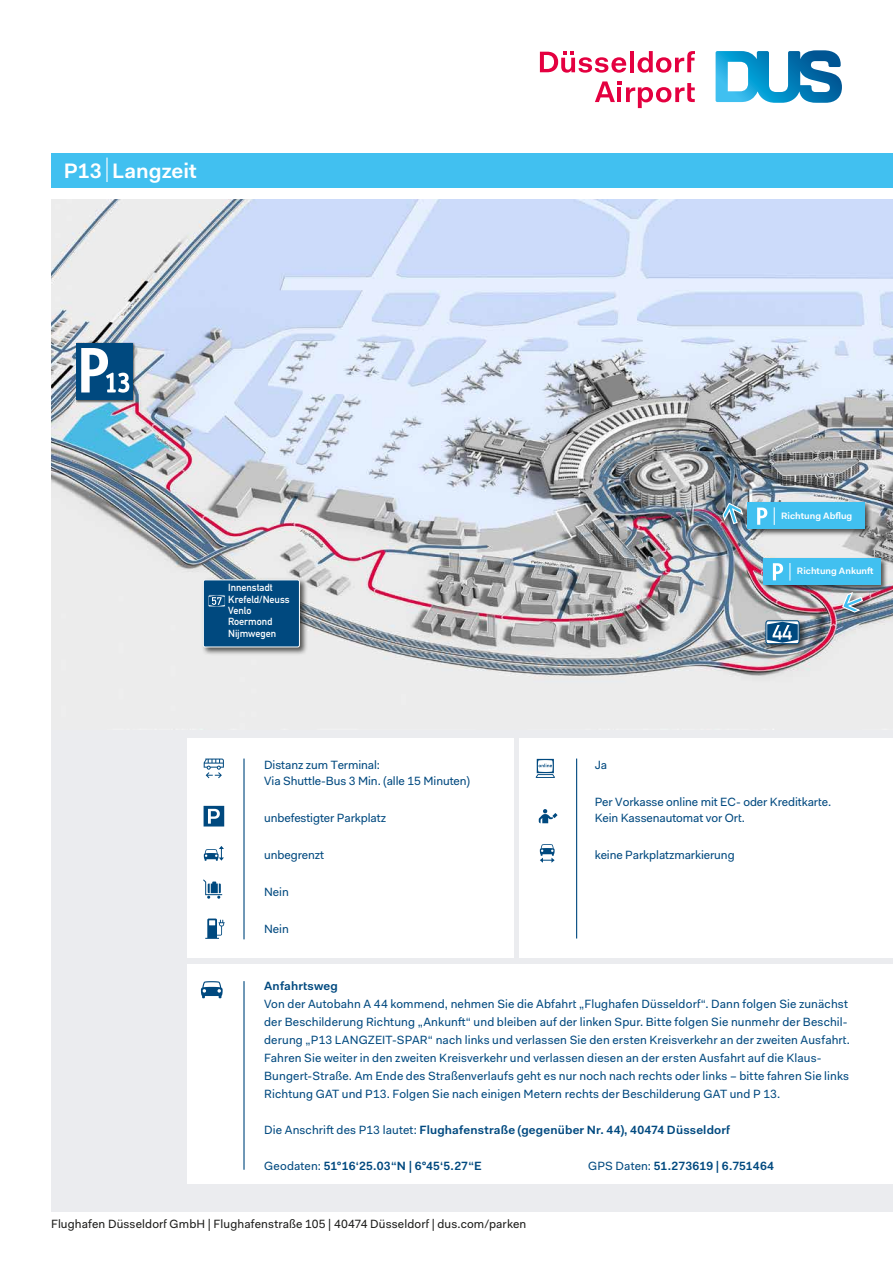
<style>
.page{position:relative;width:893px;height:1263px;background:#fff}
.page>*{position:absolute;margin:0;border:0;box-sizing:border-box;transform-origin:0 0}
.t1{font:600 21px "DUS Fakt Pro";color:#fff}
.t2{font:12px/18px "DUS Fakt Pro";letter-spacing:.01em;color:#00497f}
.t3{font:600 12px "DUS Fakt Pro";letter-spacing:.015em;color:#00497f}
.t4{font:12px "DUS Fakt Pro";letter-spacing:.01em;color:#1d1d1b}
.t5{font:10.2px/11.4px "DIN Mittelschrift Std";letter-spacing:-.005em;color:#fff}
.t6{font:600 9.3px "DUS Fakt Pro";color:#fff}
.s1{font-weight:400}
</style>
<div class="page">
<div style="left:51px;top:200px;width:842px;height:1012px;background:#ebecef"></div>
<img style="left:51px;top:200px;width:842px;height:477px">
<div style="left:187px;top:964px;width:706px;height:219px;background:#fff"></div>
<div style="left:51px;top:153px;width:842px;height:34px;background:#41c0f0"></div>
<svg style="left:716px;top:50px;width:126px;height:53px"></svg>
<svg style="left:638px;top:51px;width:57px;height:22px"></svg>
<hr style="left:630px;top:51px;width:4px;height:21px;background:#e40040">
<svg style="left:540px;top:51px;width:86px;height:22px"></svg>
<svg style="left:595px;top:81px;width:100px;height:27px"></svg>
<hr style="left:106px;top:158px;width:2px;height:24px;background:#fff">
<div style="left:763px;top:618px;width:45px;height:34px;background:#1d1d1b;opacity:.75"></div>
<div style="left:765px;top:620px;width:35px;height:24px;border:1px solid #00497f;border-radius:2px"></div>
<svg style="left:767px;top:622px;width:31px;height:21px"></svg>
<div style="left:841px;top:591px;width:30px;height:29px;background:#1d1d1b;opacity:.75"></div>
<svg style="left:841px;top:592px;width:23px;height:21px"></svg>
<div style="left:721px;top:501px;width:30px;height:31px;background:#1d1d1b;opacity:.75"></div>
<svg style="left:722px;top:502px;width:22px;height:23px"></svg>
<div style="left:201px;top:577px;width:107px;height:79px;background:#1d1d1b;opacity:.75"></div>
<div style="left:203px;top:580px;width:96px;height:67px;background:#00497f;border-radius:2px"></div>
<div style="left:203px;top:579px;width:97px;height:68px;border:1px solid #fff;border-radius:2px"></div>
<div style="left:208px;top:595px;width:18px;height:12px;border:1px solid #00497f"></div>
<svg style="left:209px;top:595px;width:16px;height:11px"></svg>
<svg style="left:201px;top:981px;width:22px;height:17px"></svg>
<hr style="left:243px;top:981px;width:2px;height:189px;background:#00497f">
<div style="left:746px;top:501px;width:127px;height:35px;background:#1d1d1b;opacity:.75"></div>
<div style="left:747px;top:503px;width:118px;height:26px;background:#41c0f0"></div>
<svg style="left:774px;top:507px;width:1px;height:18px"></svg>
<svg style="left:757px;top:507px;width:10px;height:18px"></svg>
<div style="left:762px;top:557px;width:126px;height:35px;background:#1d1d1b;opacity:.75"></div>
<div style="left:763px;top:558px;width:118px;height:27px;background:#41c0f0"></div>
<svg style="left:789px;top:563px;width:1px;height:18px"></svg>
<svg style="left:773px;top:563px;width:10px;height:17px"></svg>
<div style="left:76px;top:342px;width:59px;height:61px;background:#1d1d1b;opacity:.75"></div>
<div style="left:76px;top:343px;width:56px;height:57px;background:#00497f"></div>
<svg style="left:81px;top:348px;width:48px;height:45px"></svg>
<div style="left:520px;top:739px;width:373px;height:219px;background:#fff"></div>
<div style="left:187px;top:739px;width:326px;height:219px;background:#fff"></div>
<svg style="left:205px;top:918px;width:20px;height:21px"></svg>
<svg style="left:204px;top:846px;width:20px;height:15px"></svg>
<svg style="left:204px;top:806px;width:20px;height:20px"></svg>
<svg style="left:203px;top:879px;width:19px;height:20px"></svg>
<hr style="left:243px;top:758px;width:2px;height:181px;background:#00497f">
<hr style="left:576px;top:758px;width:1px;height:180px;background:#00497f">
<svg style="left:204px;top:758px;width:20px;height:20px"></svg>
<svg style="left:539px;top:809px;width:19px;height:14px"></svg>
<svg style="left:536px;top:759px;width:19px;height:19px"></svg>
<svg style="left:540px;top:844px;width:15px;height:19px"></svg>
<h1 class="t1" style="left:64px;top:156px;width:134px">P13 Langzeit</h1>
<p class="t6" style="left:781px;top:509px;width:73px">Richtung Abflug</p>
<p class="t5" style="left:228px;top:582px;width:63px">Innenstadt<br>Krefeld/Neuss<br>Venlo<br>Roermond<br>Nijmwegen</p>
<p class="t2" style="left:264px;top:756px;width:207px;line-height:16.5px">Distanz zum Terminal:<br>Via Shuttle-Bus 3 Min. (alle 15 Minuten)</p>
<p class="t2" style="left:264px;top:809px;width:123px">unbefestigter Parkplatz</p>
<p class="t2" style="left:264px;top:846px;width:61px">unbegrenzt</p>
<p class="t2" style="left:264px;top:883px;width:26px">Nein</p>
<p class="t2" style="left:264px;top:920px;width:26px">Nein</p>
<p class="t6" style="left:797px;top:565px;width:78px">Richtung Ankunft</p>
<p class="t2" style="left:595px;top:756px;width:14px">Ja</p>
<p class="t2" style="left:595px;top:793px;width:238px;line-height:16.5px">Per Vorkasse online mit EC- oder Kreditkarte.<br>Kein Kassenautomat vor Ort.</p>
<p class="t2" style="left:595px;top:846px;width:141px">keine Parkplatzmarkierung</p>
<p class="t3" style="left:264px;top:978px;width:75px">Anfahrtsweg</p>
<p class="t2" style="left:264px;top:995px;width:587px">Von der Autobahn A 44 kommend, nehmen Sie die Abfahrt „Flughafen Düsseldorf“. Dann folgen Sie zunächst der Beschilderung Richtung „Ankunft“ und bleiben auf der linken Spur. Bitte folgen Sie nunmehr der Beschil&shy;derung „P13 LANGZEIT-SPAR“ nach links und verlassen Sie den ersten Kreisverkehr an der zweiten Ausfahrt.<br>Fahren Sie weiter in den zweiten Kreisverkehr und verlassen diesen an der ersten Ausfahrt auf die Klaus-Bungert-Straße. Am Ende des Straßenverlaufs geht es nur noch nach rechts oder links – bitte fahren Sie links Richtung GAT und P13. Folgen Sie nach einigen Metern rechts der Beschilderung GAT und P 13.</p>
<p class="t3" style="left:264px;top:1122px;width:467px"><span class="s1">Die Anschrift des P13 lautet:</span> Flughafenstraße (gegenüber Nr. 44), 40474 Düsseldorf</p>
<p class="t3" style="left:264px;top:1158px;width:219px"><span class="s1">Geodaten:</span> 51°16‘25.03“N | 6°45‘5.27“E</p>
<p class="t3" style="left:588px;top:1158px;width:187px"><span class="s1">GPS Daten:</span> 51.273619 | 6.751464</p>
<p class="t4" style="left:51px;top:1216px;width:477px">Flughafen Düsseldorf GmbH | Flughafenstraße 105 | 40474 Düsseldorf | dus.com/parken</p>
</div>
